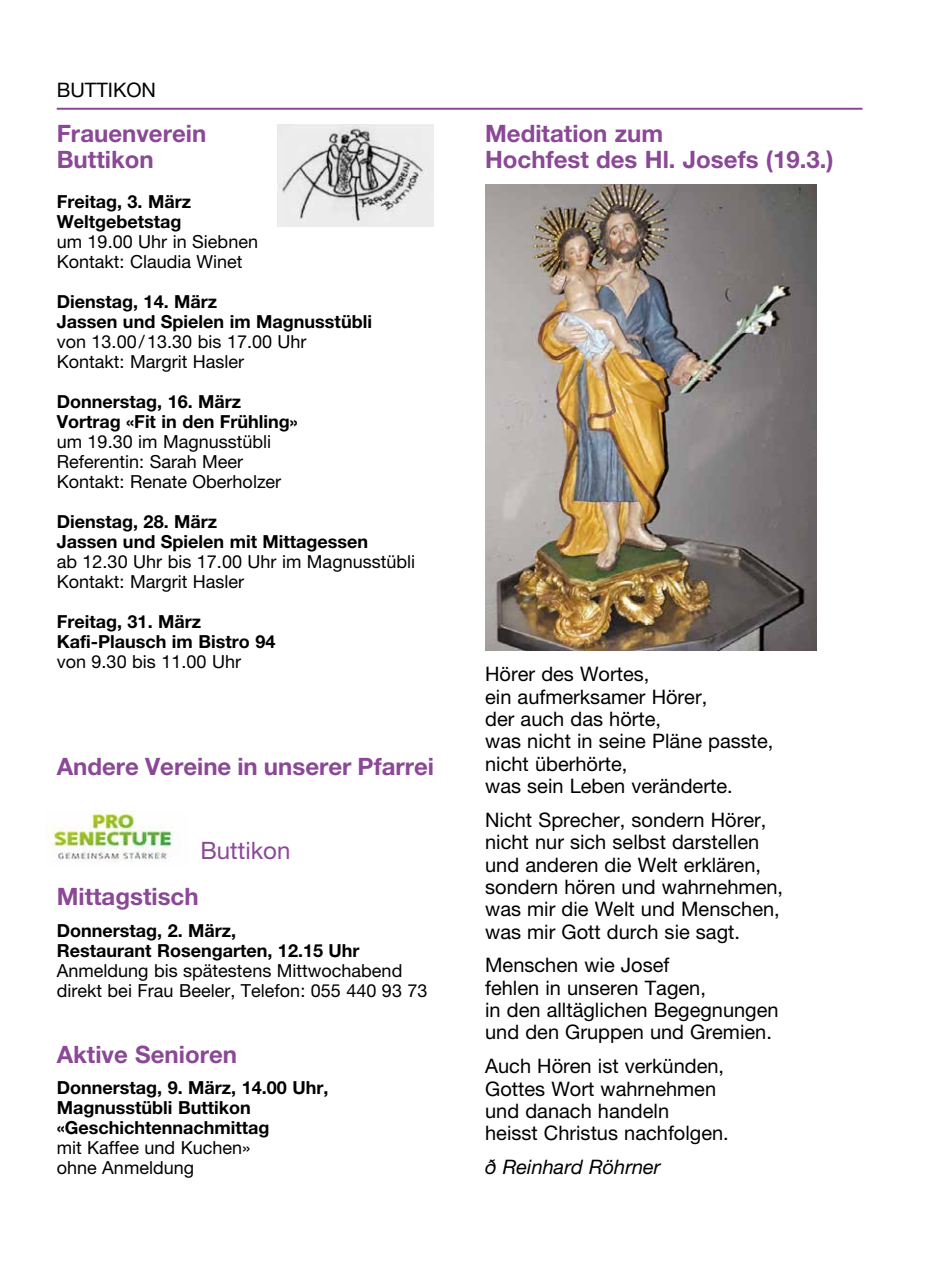
<style>
.page{position:relative;width:942px;height:1276px;background:#fff}
.page>*{position:absolute;margin:0;border:0;box-sizing:border-box;transform-origin:0 0}
.t1{font:700 24px/26px "Helvetica Neue LT Pro";color:#8b4896}
.t2{font:24px "Helvetica Neue LT Pro";color:#8b4896}
.t3{font:20px/22.4px "Helvetica Neue LT Pro";color:#000}
.t4{font:italic 20px "Helvetica Neue LT Pro";color:#000}
.t5{font:18px/20px "Helvetica Neue LT Pro";color:#000}
.t6{font:700 18px/20px "Helvetica Neue LT Pro";color:#000}
</style>
<div class="page">
<hr style="left:57px;top:108px;width:805px;height:2px;background:#8b4896">
<img style="left:277px;top:125px;width:156px;height:102px">
<img style="left:46px;top:810px;width:134px;height:52px">
<img style="left:485px;top:184px;width:331px;height:466px">
<p class="t3" style="left:57px;top:79px;width:101px">BUTTIKON</p>
<p class="t1" style="left:57px;top:120px;width:151px">Frauenverein<br>Buttikon</p>
<p class="t6" style="left:57px;top:191px;width:136px">Freitag, 3. März<br>Weltgebetstag</p>
<p class="t5" style="left:57px;top:231px;width:203px">um 19.00 Uhr in Siebnen<br>Kontakt: Claudia Winet</p>
<p class="t6" style="left:57px;top:291px;width:316px">Dienstag, 14. März<br>Jassen und Spielen im Magnusstübli</p>
<p class="t5" style="left:57px;top:331px;width:251px">von 13.00/13.30 bis 17.00 Uhr<br>Kontakt: Margrit Hasler</p>
<p class="t6" style="left:57px;top:391px;width:242px">Donnerstag, 16. März<br>Vortrag «Fit in den Frühling»</p>
<p class="t5" style="left:57px;top:431px;width:226px">um 19.30 im Magnusstübli<br>Referentin: Sarah Meer<br>Kontakt: Renate Oberholzer</p>
<p class="t6" style="left:57px;top:511px;width:313px">Dienstag, 28. März<br>Jassen und Spielen mit Mittagessen</p>
<p class="t5" style="left:57px;top:552px;width:360px">ab 12.30 Uhr bis 17.00 Uhr im Magnusstübli<br>Kontakt: Margrit Hasler</p>
<p class="t6" style="left:57px;top:611px;width:220px">Freitag, 31. März<br>Kafi-Plausch im Bistro 94</p>
<p class="t5" style="left:57px;top:652px;width:186px">von 9.30 bis 11.00 Uhr</p>
<p class="t1" style="left:57px;top:752px;width:379px">Andere Vereine in unserer Pfarrei</p>
<p class="t2" style="left:200px;top:835px;width:91px">Buttikon</p>
<p class="t1" style="left:57px;top:882px;width:143px">Mittagstisch</p>
<p class="t6" style="left:57px;top:920px;width:304px">Donnerstag, 2. März,<br>Restaurant Rosengarten, 12.15 Uhr</p>
<p class="t5" style="left:57px;top:960px;width:372px">Anmeldung bis spätestens Mittwochabend direkt bei Frau Beeler, Telefon: 055 440 93 73</p>
<p class="t1" style="left:57px;top:1040px;width:182px">Aktive Senioren</p>
<p class="t6" style="left:57px;top:1077px;width:273px">Donnerstag, 9. März, 14.00 Uhr,<br>Magnusstübli Buttikon «Geschichtennachmittag</p>
<p class="t5" style="left:57px;top:1137px;width:195px">mit Kaffee und Kuchen» ohne Anmeldung</p>
<p class="t1" style="left:485px;top:120px;width:350px">Meditation zum<br>Hochfest des Hl. Josefs (19.3.)</p>
<p class="t3" style="left:485px;top:662px;width:290px">Hörer des Wortes,<br>ein aufmerksamer Hörer,<br>der auch das hörte,<br>was nicht in seine Pläne passte, nicht überhörte,<br>was sein Leben veränderte.</p>
<p class="t3" style="left:485px;top:808px;width:299px">Nicht Sprecher, sondern Hörer, nicht nur sich selbst darstellen und anderen die Welt erklären, sondern hören und wahrnehmen, was mir die Welt und Menschen, was mir Gott durch sie sagt.</p>
<p class="t3" style="left:485px;top:953px;width:295px">Menschen wie Josef<br>fehlen in unseren Tagen,<br>in den alltäglichen Begegnungen und den Gruppen und Gremien.</p>
<p class="t3" style="left:485px;top:1054px;width:245px">Auch Hören ist verkünden,<br>Gottes Wort wahrnehmen und danach handeln<br>heisst Christus nachfolgen.</p>
<p class="t4" style="left:485px;top:1154px;width:177px">ð Reinhard Röhrner</p>
</div>
